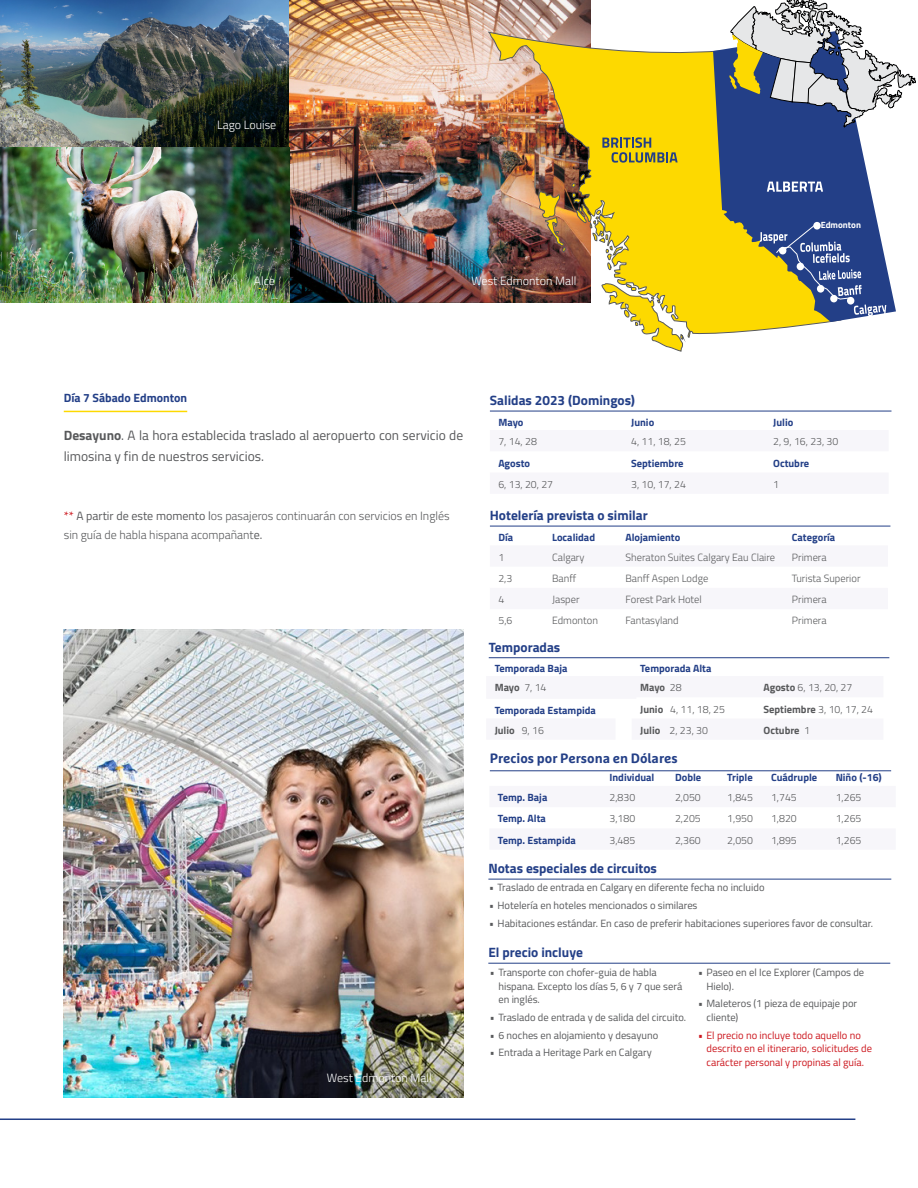
<style>
.page{position:relative;width:918px;height:1188px;background:#fff}
.page>*{position:absolute;margin:0;border:0;box-sizing:border-box;transform-origin:0 0}
.t1{font:700 13.5px "Titillium Web";color:#233f87}
.t2{font:13.5px/21px "Titillium Web";color:#58595b}
.t3{font:700 13.5px "Marselis Pro";color:#233f87}
.t4{font:300 12px/19.5px "Titillium Web";color:#58595b}
.t5{font:300 12px "Titillium Web";color:#fff}
.t6{font:700 12px "Titillium Web";color:#233f87}
.t7{font:10.5px/13.5px "Titillium Web";color:#58595b}
.t8{font:300 10.5px "Titillium Web";color:#58595b}
.t9{font:700 10.5px/19.5px "Titillium Web";color:#233f87}
.t10{font:10.5px/13.5px "Titillium Web";color:#cc171e}
.t11{font:700 10.5px "Titillium Web";color:#58595b}
.t12{font:700 9px "Titillium Web";color:#fff}
.s1{font-weight:700}
.s2{font-weight:400;color:#cc171e}
.s3{font-weight:400}
.s4{color:#58595b}
.s5{font-weight:300;color:#58595b}
.s6{font-weight:300}
</style>
<div class="page">
<img style="left:0;top:0;width:290px;height:147px">
<img style="left:290px;top:0;width:301px;height:302px">
<img style="left:0;top:147px;width:290px;height:155px">
<hr style="left:64px;top:411px;width:123px;height:1px;background:#fdd900">
<img style="left:488px;top:32px;width:343px;height:320px">
<svg style="left:713px;top:32px;width:183px;height:290px;fill:#233f87"></svg>
<svg style="left:602px;top:137px;width:76px;height:26px;background:#baa929"></svg>
<svg style="left:767px;top:182px;width:56px;height:10px"></svg>
<svg style="left:729px;top:0;width:187px;height:127px"></svg>
<img style="left:64px;top:629px;width:399px;height:468px">
<svg style="left:760px;top:222px;width:126px;height:94px;background:#6e7876"></svg>
<hr style="left:490px;top:526px;width:400px;height:1px;background:#233f87">
<hr style="left:488px;top:879px;width:403px;height:1px;background:#233f87">
<hr style="left:490px;top:411px;width:401px;height:1px;background:#233f87">
<hr style="left:488px;top:963px;width:402px;height:1px;background:#233f87">
<hr style="left:490px;top:771px;width:401px;height:1px;background:#233f87">
<hr style="left:489px;top:657px;width:400px;height:1px;background:#233f87">
<hr style="left:0;top:1119px;width:855px;height:1px;background:#233f87">
<p class="t5" style="left:217px;top:116px;width:61px">Lago Louise</p>
<p class="t5" style="left:254px;top:272px;width:22px">Alce</p>
<p class="t5" style="left:471px;top:272px;width:106px">West Edmonton Mall</p>
<p class="t12" style="left:821px;top:218px;width:42px">Edmonton</p>
<p class="t6" style="left:64px;top:389px;width:125px">Día 7 Sábado Edmonton</p>
<p class="t2" style="left:64px;top:425px;width:401px"><span class="s1">Desayuno</span>. A la hora establecida traslado al aeropuerto con servicio de limosina y fin de nuestros servicios.</p>
<p class="t4" style="left:64px;top:505px;width:387px"><span class="s2">**</span> <span class="s3">A partir de este momento l</span>os pasajeros continuarán con servicios en Inglés sin guía de habla hispana acompañant<span class="s3">e.</span></p>
<p class="t5" style="left:327px;top:1069px;width:106px">West Edmonton Mall</p>
<p class="t1" style="left:490px;top:390px;width:147px">Salidas 2023 (Domingos)</p>
<p class="t9" style="left:498px;top:412px;width:27px">Mayo</p>
<p class="t9" style="left:631px;top:412px;width:25px">Junio</p>
<p class="t9" style="left:773px;top:412px;width:22px">Julio</p>
<p class="t8" style="left:498px;top:434px;width:40px">7, 14, 28</p>
<p class="t8" style="left:631px;top:434px;width:56px">4, 11, 18, 25</p>
<p class="t8" style="left:773px;top:434px;width:67px">2, 9, 16, 23, 30</p>
<p class="t9" style="left:498px;top:453px;width:33px">Agosto</p>
<p class="t9" style="left:631px;top:453px;width:54px">Septiembre</p>
<p class="t9" style="left:773px;top:453px;width:38px">Octubre</p>
<p class="t8" style="left:498px;top:477px;width:56px">6, 13, 20, 27</p>
<p class="t8" style="left:631px;top:477px;width:56px">3, 10, 17, 24</p>
<p class="t8" style="left:773px;top:477px;width:7px">1</p>
<p class="t1" style="left:490px;top:505px;width:159px">Hotelería prevista o similar</p>
<p class="t9" style="left:498px;top:527px;width:16px">Día</p>
<p class="t9" style="left:552px;top:527px;width:45px">Localidad</p>
<p class="t9" style="left:625px;top:527px;width:56px">Alojamiento</p>
<p class="t9" style="left:792px;top:527px;width:45px">Categoría</p>
<p class="t8" style="left:498px;top:549px;width:7px">1</p>
<p class="t8" style="left:552px;top:549px;width:34px">Calgary</p>
<p class="t8" style="left:625px;top:549px;width:151px">Sheraton Suites Calgary Eau Claire</p>
<p class="t8" style="left:792px;top:549px;width:36px">Primera</p>
<p class="t8" style="left:498px;top:571px;width:15px">2,3</p>
<p class="t8" style="left:552px;top:571px;width:26px">Banff</p>
<p class="t8" style="left:625px;top:571px;width:84px">Banff Aspen Lodge</p>
<p class="t8" style="left:792px;top:571px;width:70px">Turista Superior</p>
<p class="t8" style="left:498px;top:592px;width:7px">4</p>
<p class="t8" style="left:552px;top:592px;width:29px">Jasper</p>
<p class="t8" style="left:625px;top:592px;width:78px">Forest Park Hotel</p>
<p class="t8" style="left:792px;top:592px;width:36px">Primera</p>
<p class="t8" style="left:498px;top:613px;width:15px">5,6</p>
<p class="t8" style="left:552px;top:613px;width:47px">Edmonton</p>
<p class="t8" style="left:625px;top:613px;width:55px">Fantasyland</p>
<p class="t8" style="left:792px;top:613px;width:36px">Primera</p>
<p class="t1" style="left:489px;top:637px;width:73px">Temporadas</p>
<p class="t9" style="left:495px;top:658px;width:74px">Temporada Baja<br><span class="s4">Mayo</span> <span class="s5">7, 14</span></p>
<p class="t9" style="left:640px;top:658px;width:73px">Temporada Alta<br><span class="s4">Mayo</span> <span class="s5">28</span></p>
<p class="t8" style="left:764px;top:680px;width:90px"><span class="s1">Agosto</span> 6, 13, 20, 27</p>
<p class="t9" style="left:495px;top:700px;width:103px">Temporada Estampida<br><span class="s4">Julio</span> <span class="s5">9, 16</span></p>
<p class="t8" style="left:640px;top:701px;width:86px"><span class="s1">Junio</span> 4, 11, 18, 25</p>
<p class="t11" style="left:764px;top:701px;width:111px">Septiembre <span class="s6">3, 10, 17, 24</span></p>
<p class="t8" style="left:640px;top:723px;width:69px"><span class="s1">Julio</span> 2, 23, 30</p>
<p class="t11" style="left:764px;top:722px;width:48px">Octubre <span class="s6">1</span></p>
<p class="t3" style="left:490px;top:750px;width:189px">Precios por Persona en Dólares</p>
<p class="t9" style="left:609px;top:767px;width:46px">Individual</p>
<p class="t9" style="left:675px;top:767px;width:28px">Doble</p>
<p class="t9" style="left:727px;top:767px;width:27px">Triple</p>
<p class="t9" style="left:771px;top:767px;width:48px">Cuádruple</p>
<p class="t9" style="left:836px;top:767px;width:48px">Niño (-16)</p>
<p class="t9" style="left:498px;top:787px;width:51px">Temp. Baja</p>
<p class="t8" style="left:609px;top:790px;width:27px">2,830</p>
<p class="t8" style="left:675px;top:790px;width:27px">2,050</p>
<p class="t8" style="left:727px;top:790px;width:27px">1,845</p>
<p class="t8" style="left:771px;top:790px;width:27px">1,745</p>
<p class="t8" style="left:836px;top:790px;width:27px">1,265</p>
<p class="t9" style="left:498px;top:808px;width:50px">Temp. Alta</p>
<p class="t8" style="left:609px;top:811px;width:27px">3,180</p>
<p class="t8" style="left:675px;top:811px;width:27px">2,205</p>
<p class="t8" style="left:727px;top:811px;width:27px">1,950</p>
<p class="t8" style="left:771px;top:811px;width:27px">1,820</p>
<p class="t8" style="left:836px;top:811px;width:27px">1,265</p>
<p class="t9" style="left:498px;top:830px;width:79px">Temp. Estampida</p>
<p class="t8" style="left:609px;top:832px;width:27px">3,485</p>
<p class="t8" style="left:675px;top:832px;width:27px">2,360</p>
<p class="t8" style="left:727px;top:832px;width:27px">2,050</p>
<p class="t8" style="left:771px;top:832px;width:27px">1,895</p>
<p class="t8" style="left:836px;top:832px;width:27px">1,265</p>
<p class="t1" style="left:488px;top:858px;width:170px">Notas especiales de circuitos</p>
<p class="t7" style="left:489px;top:880px;width:277px">• Traslado de entrada en Calgary en diferente fecha no incluido</p>
<p class="t7" style="left:489px;top:898px;width:210px">• Hotelería en hoteles mencionados o similares</p>
<p class="t7" style="left:489px;top:916px;width:385px">• Habitaciones estándar. En caso de preferir habitaciones superiores favor de consultar.</p>
<p class="t1" style="left:488px;top:942px;width:96px">El precio incluye</p>
<p class="t7" style="left:498px;top:965px;width:185px;text-indent:-9px">• Transporte con chofer-guia de habla hispana. Excepto los días 5, 6 y 7 que será en inglés.</p>
<p class="t7" style="left:490px;top:1010px;width:198px">• Traslado de entrada y de salida del circuito.</p>
<p class="t7" style="left:490px;top:1028px;width:170px">• 6 noches en alojamiento y desayuno</p>
<p class="t7" style="left:490px;top:1045px;width:163px">• Entrada a Heritage Park en Calgary</p>
<p class="t7" style="left:707px;top:965px;width:159px;text-indent:-9px">• Paseo en el Ice Explorer (Campos de<br>Hielo).</p>
<p class="t7" style="left:707px;top:996px;width:152px;text-indent:-9px">• Maleteros (1 pieza de equipaje por cliente)</p>
<p class="t10" style="left:707px;top:1028px;width:167px;text-indent:-9px">• El precio no incluye todo aquello no descrito en el itinerario, solicitudes de carácter personal y propinas al guía.</p>
</div>
